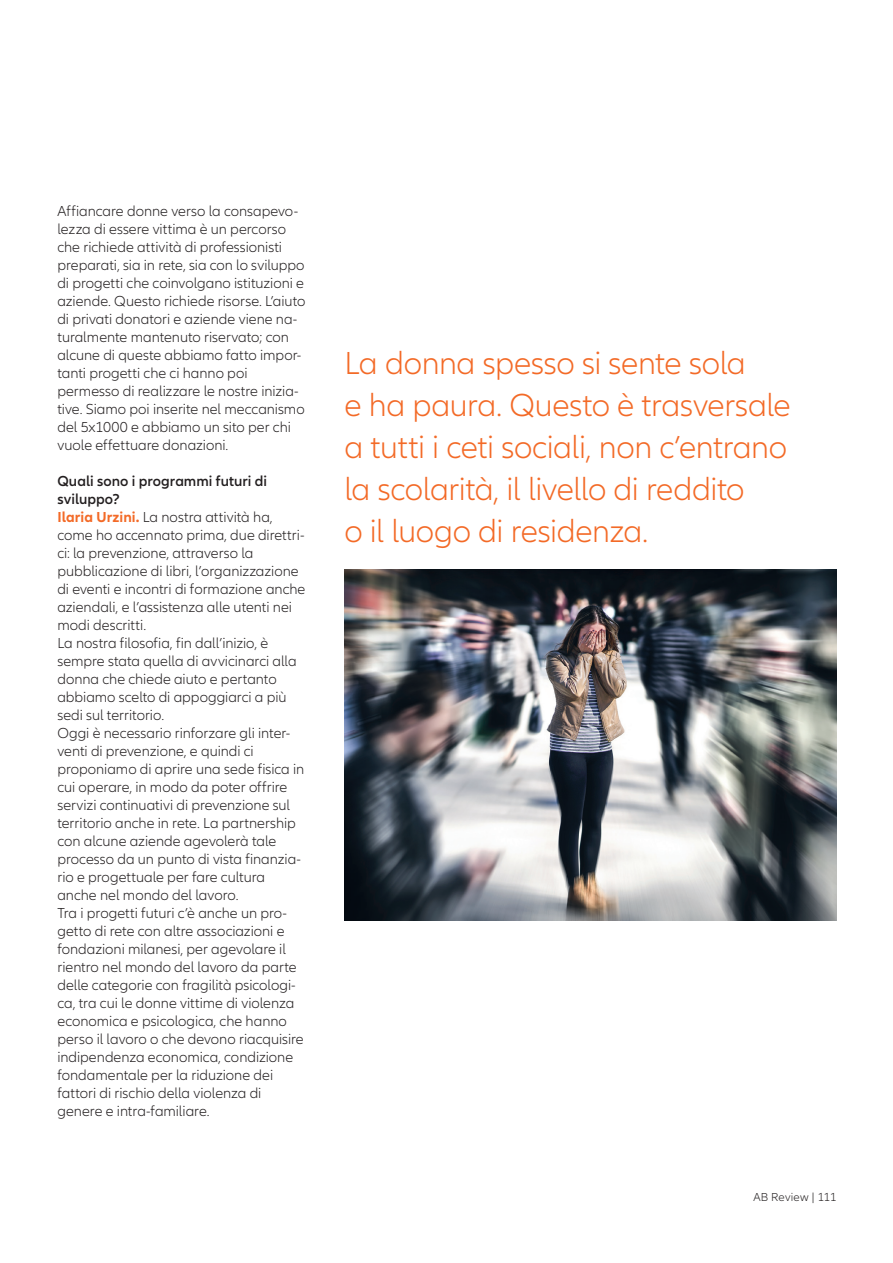
<style>
.page{position:relative;width:893px;height:1263px;background:#fff}
.page>*{position:absolute;margin:0;border:0;box-sizing:border-box;transform-origin:0 0}
.testo{font:300 33px/42px "Allianz Neo";letter-spacing:-.015em;color:#f36a27}
.testo-2{font:300 15px/18px "Allianz Neo";color:#231f20}
.testo-3{font:600 15px/18px "Allianz Neo";letter-spacing:.005em;color:#231f20}
.t1{font:300 12px "Allianz Neo";letter-spacing:.01em;color:#231f20}
.s1{font-weight:700;color:#f36a27}
</style>
<div class="page">
<img style="left:344px;top:570px;width:493px;height:350px">
<p class="testo-2" style="left:57px;top:202px;width:250px">Affiancare donne verso la consapevo&shy;lezza di essere vittima è un percorso che richiede attività di professionisti preparati, sia in rete, sia con lo sviluppo di progetti che coinvolgano istituzioni e aziende. Questo richiede risorse. L’aiuto di privati donatori e aziende viene na&shy;turalmente mantenuto riservato; con alcune di queste abbiamo fatto impor&shy;tanti progetti che ci hanno poi permesso di realizzare le nostre inizia&shy;tive. Siamo poi inserite nel meccanismo del 5x1000 e abbiamo un sito per chi vuole effettuare donazioni.</p>
<p class="testo-3" style="left:57px;top:472px;width:211px">Quali sono i programmi futuri di sviluppo?</p>
<p class="testo-2" style="left:57px;top:508px;width:250px"><span class="s1">Ilaria Urzini.</span> La nostra attività ha, come ho accennato prima, due direttri&shy;ci: la prevenzione, attraverso la pubblicazione di libri, l’organizzazione di eventi e incontri di formazione anche aziendali, e l’assistenza alle utenti nei modi descritti.</p>
<p class="testo-2" style="left:57px;top:634px;width:241px">La nostra filosofia, fin dall’inizio, è sempre stata quella di avvicinarci alla donna che chiede aiuto e pertanto abbiamo scelto di appoggiarci a più sedi sul territorio.</p>
<p class="testo-2" style="left:57px;top:724px;width:248px">Oggi è necessario rinforzare gli inter&shy;venti di prevenzione, e quindi ci proponiamo di aprire una sede fisica in cui operare, in modo da poter offrire servizi continuativi di prevenzione sul territorio anche in rete. La partnership con alcune aziende agevolerà tale processo da un punto di vista finanzia&shy;rio e progettuale per fare cultura anche nel mondo del lavoro.</p>
<p class="testo-2" style="left:57px;top:904px;width:248px">Tra i progetti futuri c’è anche un pro&shy;getto di rete con altre associazioni e fondazioni milanesi, per agevolare il rientro nel mondo del lavoro da parte delle categorie con fragilità psicologi&shy;ca, tra cui le donne vittime di violenza economica e psicologica, che hanno perso il lavoro o che devono riacquisire indipendenza economica, condizione fondamentale per la riduzione dei fattori di rischio della violenza di genere e intra-familiare.</p>
<p class="testo" style="left:344px;top:343px;width:448px">La donna spesso si sente sola<br>e ha paura. Questo è trasversale a tutti i ceti sociali, non c’entrano la scolarità, il livello di reddito<br>o il luogo di residenza.</p>
<p class="t1" style="left:753px;top:1190px;width:85px">AB Review | 111</p>
</div>
